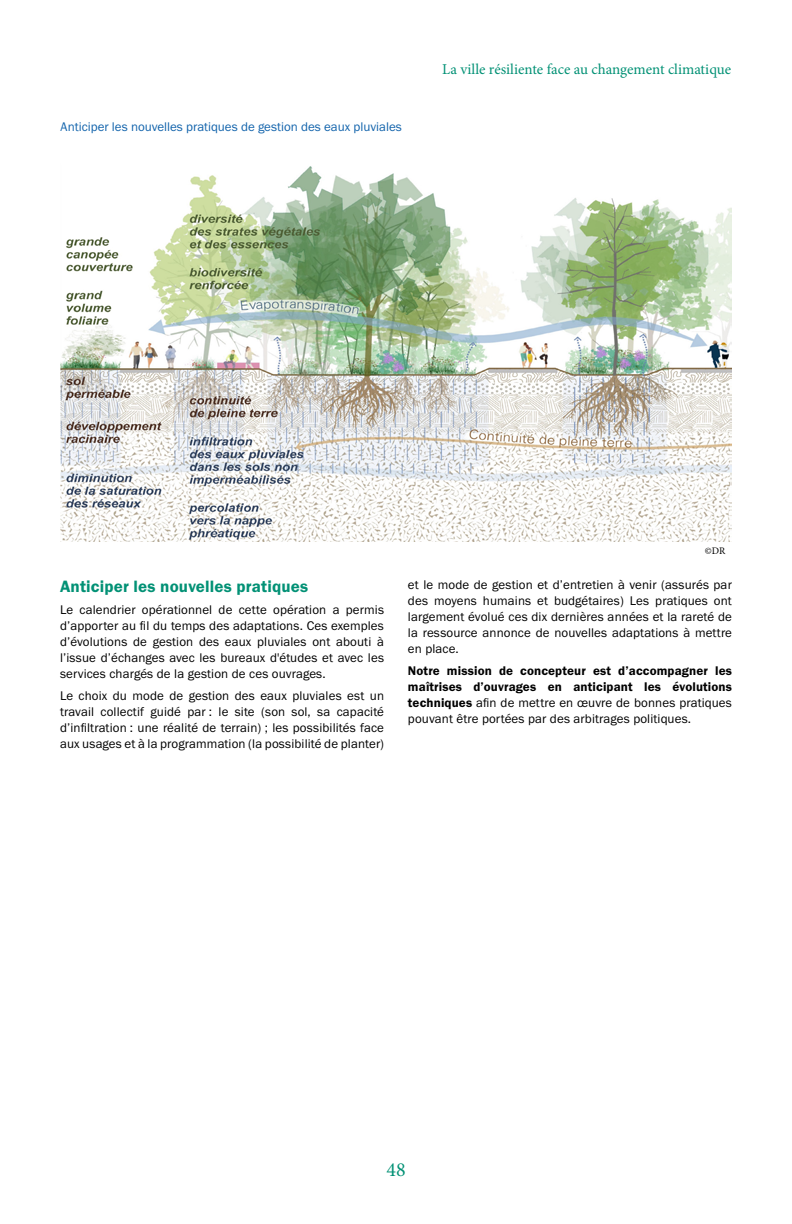
<style>
.page{position:relative;width:792px;height:1224px;background:#fff}
.page>*{position:absolute;margin:0;border:0;box-sizing:border-box;transform-origin:0 0}
.t1{font:20px "Minion Pro";color:#029175}
.t2{font:17px "Franklin Gothic URW Dem";letter-spacing:.01em;color:#029175}
.t3{font:15px "Minion Pro";color:#029175}
.t4{font:13px/16px "Franklin Gothic URW Boo";letter-spacing:.01em;color:#000;text-align:justify}
.t5{font:13px/16px "Franklin Gothic URW Dem";letter-spacing:.01em;color:#000}
.t6{font:13px "Franklin Gothic URW Boo";color:#1364ac}
.t7{font:10px "Minion Pro";color:#000}
.s1{font-family:"Franklin Gothic URW Dem"}
</style>
<div class="page">
<img style="left:61px;top:166px;width:671px;height:376px">
<p class="t6" style="left:61px;top:118px;width:343px">Anticiper les nouvelles pratiques de gestion des eaux pluviales</p>
<p class="t3" style="left:442px;top:59px;width:291px">La ville résiliente face au changement climatique</p>
<p class="t7" style="left:705px;top:544px;width:22px">©DR</p>
<h2 class="t2" style="left:60px;top:576px;width:250px">Anticiper les nouvelles pratiques</h2>
<p class="t4" style="left:60px;top:601px;width:326px">Le calendrier opérationnel de cette opération a permis d’apporter au fil du temps des adaptations. Ces exemples d’évolutions de gestion des eaux pluviales ont abouti à l’issue d’échanges avec les bureaux d'études et avec les services chargés de la gestion de ces ouvrages.</p>
<p class="t4" style="left:60px;top:687px;width:326px">Le choix du mode de gestion des eaux pluviales est un travail collectif guidé par : le site (son sol, sa capacité d’infiltration : une réalité de terrain) ; les possibilités face aux usages et à la programmation (la possibilité de planter)</p>
<p class="t4" style="left:408px;top:577px;width:325px">et le mode de gestion et d’entretien à venir (assurés par des moyens humains et budgétaires) Les pratiques ont largement évolué ces dix dernières années et la rareté de la ressource annonce de nouvelles adaptations à mettre en place.</p>
<p class="t5" style="left:408px;top:663px;width:326px">Notre mission de concepteur est d’accompagner les maîtrises d’ouvrages en anticipant les évolutions</p>
<p class="t4" style="left:408px;top:695px;width:325px"><span class="s1">techniques</span> afin de mettre en œuvre de bonnes pratiques pouvant être portées par des arbitrages politiques.</p>
<h1 class="t1" style="left:386px;top:1156px;width:21px">48</h1>
</div>
